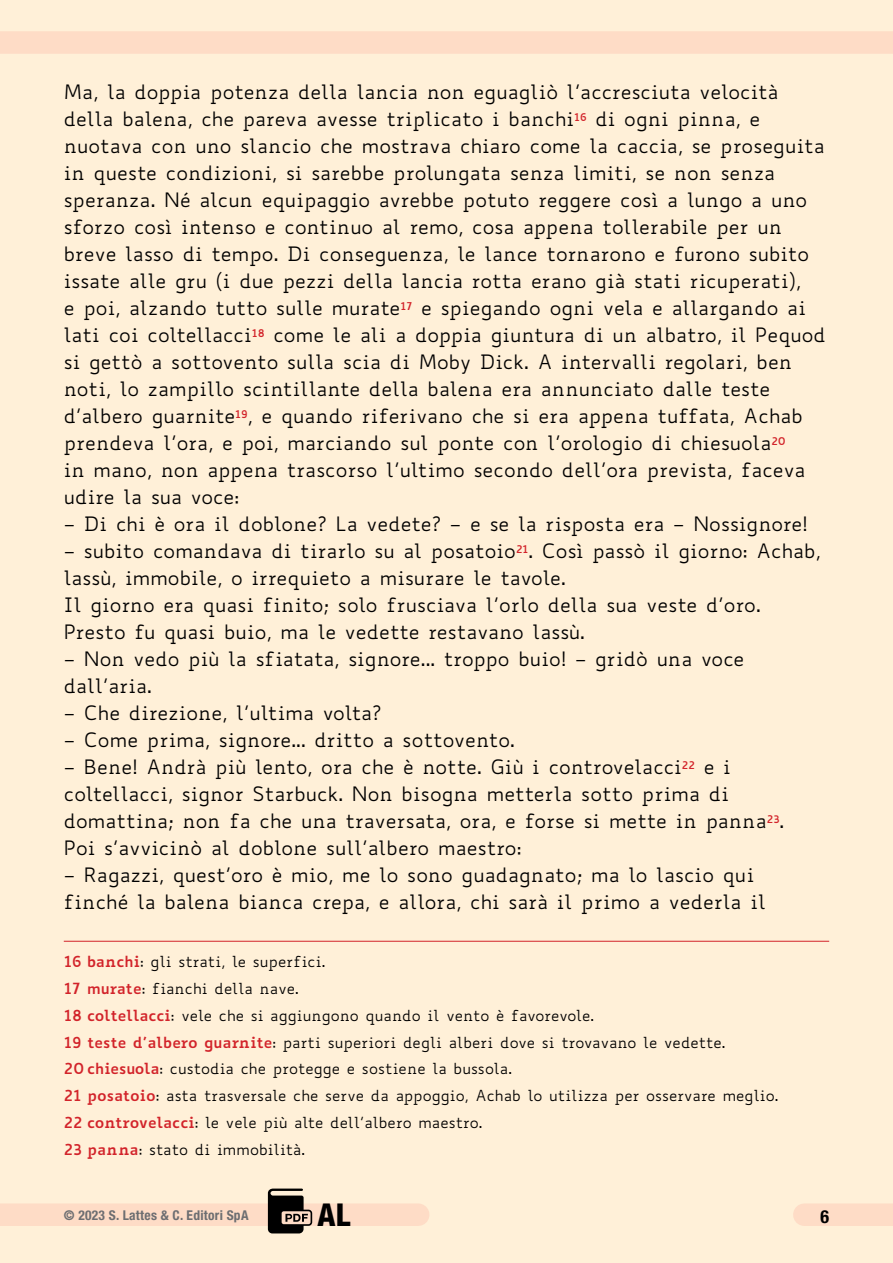
<style>
.page{position:relative;width:893px;height:1263px;background:#fff0d8}
.page>*{position:absolute;margin:0;border:0;box-sizing:border-box;transform-origin:0 0}
.t1{font:800 condensed 31.5px "Helvetica Neue LT Std";color:#000}
.t2{font:19.5px/27px "Biancoenero";color:#000}
.t3{font:700 condensed 18px "Helvetica Neue LT Std";color:#000}
.t4{font:15px/26.7px "Biancoenero";color:#000}
.t5{font:700 condensed 13.5px "Helvetica Neue LT Std";letter-spacing:.02em;color:#6d6e71}
.s1{font-weight:700;color:#d2232a}
</style>
<div class="page">
<div style="left:0;top:1203px;width:418px;height:23px;background:#fedcc6"></div>
<div style="left:0;top:31px;width:893px;height:23px;background:#fedcc6"></div>
<hr style="left:64px;top:941px;width:765px;height:1px;background:#d2232a">
<div style="left:804px;top:1203px;width:89px;height:23px;background:#fedcc6"></div>
<svg style="left:268px;top:1188px;width:44px;height:45px"></svg>
<p class="t2" style="left:64px;top:78px;width:764px">Ma, la doppia potenza della lancia non eguagliò l’accresciuta velocità della balena, che pareva avesse triplicato i banchi<sup>16</sup> di ogni pinna, e nuotava con uno slancio che mostrava chiaro come la caccia, se proseguita in queste condizioni, si sarebbe prolungata senza limiti, se non senza speranza. Né alcun equipaggio avrebbe potuto reggere così a lungo a uno sforzo così intenso e continuo al remo, cosa appena tollerabile per un breve lasso di tempo. Di conseguenza, le lance tornarono e furono subito issate alle gru (i due pezzi della lancia rotta erano già stati ricuperati),<br>e poi, alzando tutto sulle murate<sup>17</sup> e spiegando ogni vela e allargando ai lati coi coltellacci<sup>18</sup> come le ali a doppia giuntura di un albatro, il Pequod si gettò a sottovento sulla scia di Moby Dick. A intervalli regolari, ben noti, lo zampillo scintillante della balena era annunciato dalle teste d’albero guarnite<sup>19</sup>, e quando riferivano che si era appena tuffata, Achab prendeva l’ora, e poi, marciando sul ponte con l’orologio di chiesuola<sup>20<br></sup>in mano, non appena trascorso l’ultimo secondo dell’ora prevista, faceva udire la sua voce:</p>
<p class="t2" style="left:64px;top:510px;width:746px">– Di chi è ora il doblone? La vedete? – e se la risposta era – Nossignore!</p>
<p class="t2" style="left:64px;top:537px;width:758px">– subito comandava di tirarlo su al posatoio<sup>21</sup>. Così passò il giorno: Achab, lassù, immobile, o irrequieto a misurare le tavole.<br>Il giorno era quasi finito; solo frusciava l’orlo della sua veste d’oro.<br>Presto fu quasi buio, ma le vedette restavano lassù.</p>
<p class="t2" style="left:64px;top:645px;width:682px">– Non vedo più la sfiatata, signore... troppo buio! – gridò una voce dall’aria.</p>
<p class="t2" style="left:64px;top:699px;width:320px">– Che direzione, l’ultima volta?</p>
<p class="t2" style="left:64px;top:726px;width:453px">– Come prima, signore... dritto a sottovento.</p>
<p class="t2" style="left:64px;top:753px;width:722px">– Bene! Andrà più lento, ora che è notte. Giù i controvelacci<sup>22</sup> e i coltellacci, signor Starbuck. Non bisogna metterla sotto prima di domattina; non fa che una traversata, ora, e forse si mette in panna<sup>23</sup>.<br>Poi s’avvicinò al doblone sull’albero maestro:</p>
<p class="t2" style="left:64px;top:861px;width:704px">– Ragazzi, quest’oro è mio, me lo sono guadagnato; ma lo lascio qui finché la balena bianca crepa, e allora, chi sarà il primo a vederla il</p>
<p class="t4" style="left:64px;top:948px;width:716px"><span class="s1">16 banchi</span>: gli strati, le superfici.<br><span class="s1">17 murate</span>: fianchi della nave.<br><span class="s1">18 coltellacci</span>: vele che si aggiungono quando il vento è favorevole.<br><span class="s1">19 teste d’albero guarnite</span>: parti superiori degli alberi dove si trovavano le vedette.<br><span class="s1">20 chiesuola</span>: custodia che protegge e sostiene la bussola.<br><span class="s1">21 posatoio</span>: asta trasversale che serve da appoggio, Achab lo utilizza per osservare meglio.<br><span class="s1">22 controvelacci</span>: le vele più alte dell’albero maestro.<br><span class="s1">23 panna</span>: stato di immobilità.</p>
<p class="t5" style="left:64px;top:1206px;width:186px">© 2023 S. Lattes &amp; C. Editori SpA</p>
<h1 class="t1" style="left:318px;top:1195px;width:34px">AL</h1>
<p class="t3" style="left:820px;top:1206px;width:10px">6</p>
</div>
